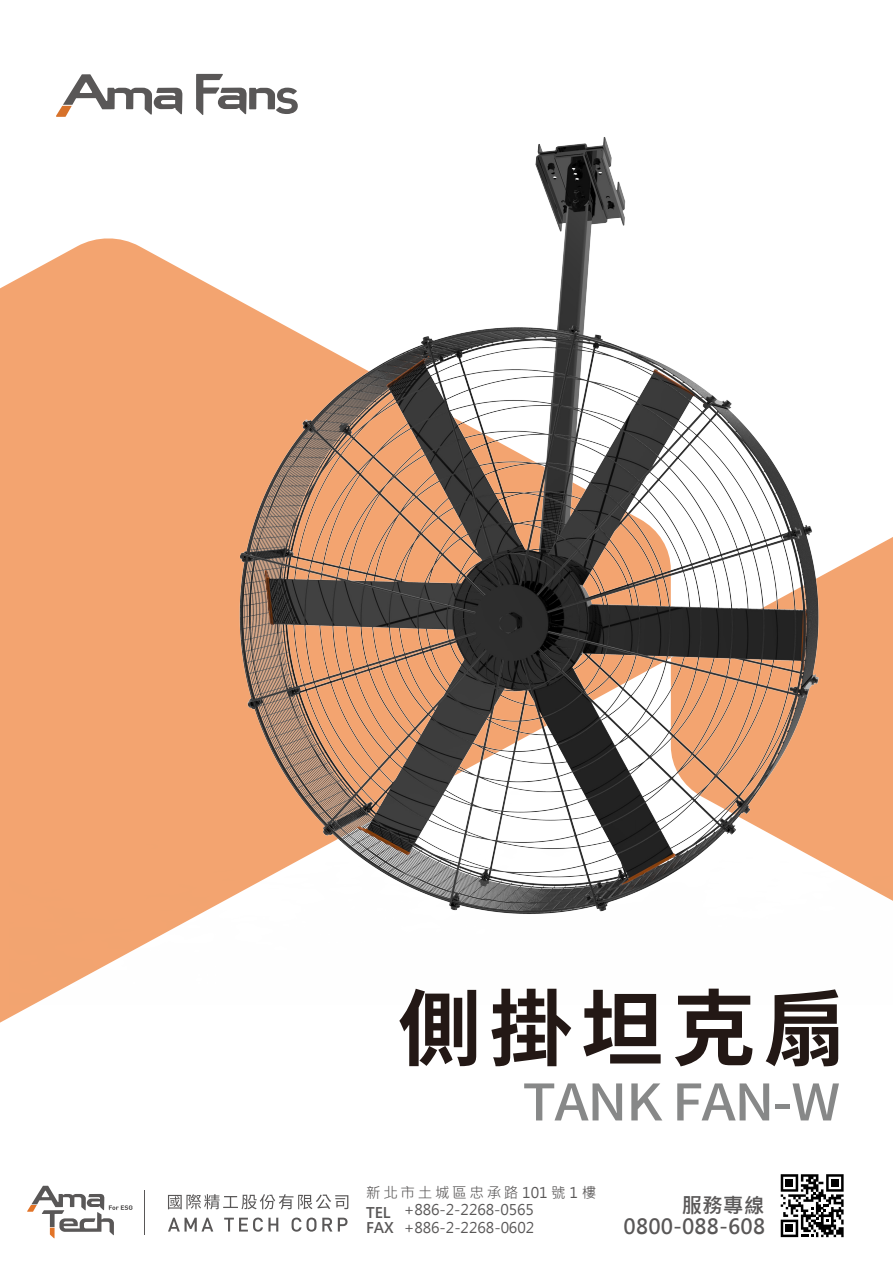
<style>
.page{position:relative;width:893px;height:1263px;background:#fff}
.page>*{position:absolute;margin:0;border:0;box-sizing:border-box;transform-origin:0 0}
.t1{font:700 83.1px "Noto Sans CJ Ktc";letter-spacing:.1em;color:#231815}
.t2{font:500 50.25px "Noto Sans CJ Ktc";letter-spacing:-.025em;color:#878888;scale:1.09 1}
.t3{font:700 20.7px "Microsoft Jheng Hei";color:#595757}
.t4{font:14.55px/17.7px "Microsoft Jheng Hei";color:#595757}
.s1{font-weight:700}
</style>
<div class="page">
<div style="left:0;top:283px;width:34px;height:740px;background:#f3a470"></div>
<img style="left:9px;top:104px;width:884px;height:900px">
<svg style="left:781px;top:1174px;width:63px;height:63px"></svg>
<div style="left:786px;top:1179px;width:7px;height:8px;background:#000"></div>
<div style="left:831px;top:1179px;width:7px;height:8px;background:#000"></div>
<div style="left:786px;top:1225px;width:7px;height:7px;background:#000"></div>
<svg style="left:27px;top:1186px;width:106px;height:52px"></svg>
<svg style="left:168px;top:1194px;width:180px;height:15px"></svg>
<svg style="left:168px;top:1218px;width:45px;height:13px"></svg>
<svg style="left:224px;top:1217px;width:54px;height:15px"></svg>
<svg style="left:292px;top:1217px;width:9px;height:15px"></svg>
<svg style="left:307px;top:1217px;width:9px;height:15px"></svg>
<svg style="left:322px;top:1218px;width:10px;height:13px"></svg>
<svg style="left:338px;top:1218px;width:9px;height:13px"></svg>
<hr style="left:144px;top:1190px;width:1px;height:45px;background:#595757">
<svg style="left:56px;top:74px;width:126px;height:43px"></svg>
<svg style="left:196px;top:74px;width:102px;height:41px"></svg>
<h1 class="t1" style="left:398px;top:982px;width:450px">側掛坦克扇</h1>
<h2 class="t2" style="left:522px;top:1074px;width:293px">TANK FAN-W</h2>
<p class="t4" style="left:366px;top:1184px;width:232px">新北市土城區忠承路 101 號 1 樓<br><span class="s1">TEL</span> +886-2-2268-0565<br><span class="s1">FAX</span> +886-2-2268-0602</p>
<h3 class="t3" style="left:681px;top:1192px;width:85px">服務專線</h3>
<h3 class="t3" style="left:624px;top:1214px;width:143px">0800-088-608</h3>
</div>
